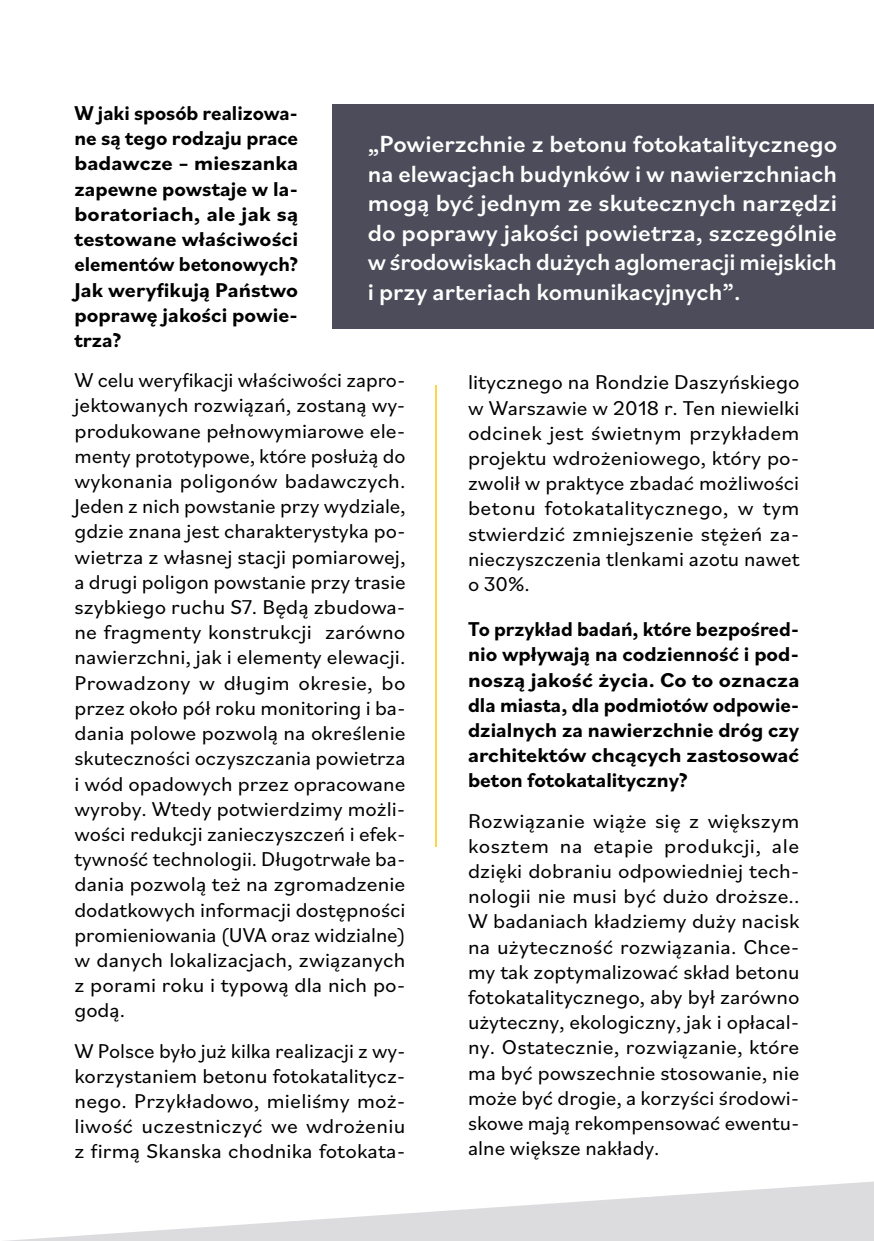
<style>
.page{position:relative;width:874px;height:1241px;background:#fff}
.page>*{position:absolute;margin:0;border:0;box-sizing:border-box;transform-origin:0 0}
.t1{font:500 24.5px/29.4px "Bilo";color:#fff;text-align:justify}
.t2{font:21px/25.2px "Bilo";letter-spacing:.005em;color:#000;text-align:justify}
.t3{font:700 21px/25.2px "Bilo";color:#000;text-align:justify}
</style>
<div class="page">
<div style="left:332px;top:104px;width:541px;height:225px;background:#4c4c5a"></div>
<svg style="left:20px;top:1181px;width:853px;height:59px"></svg>
<hr style="left:435px;top:384px;width:2px;height:462px;background:#fed542">
<p class="t3" style="left:74px;top:99px;width:225px">W jaki sposób realizowa&shy;ne są tego rodzaju prace badawcze – mieszanka zapewne powstaje w la&shy;boratoriach, ale jak są testowane właściwości elementów betonowych?<br>Jak weryfikują Państwo poprawę jakości powie&shy;trza?</p>
<p class="t2" style="left:74px;top:366px;width:332px">W celu weryfikacji właściwości zapro&shy;jektowanych rozwiązań, zostaną wy&shy;produkowane pełnowymiarowe ele&shy;menty prototypowe, które posłużą do wykonania poligonów badawczych.<br>Jeden z nich powstanie przy wydziale, gdzie znana jest charakterystyka po&shy;wietrza z własnej stacji pomiarowej, a drugi poligon powstanie przy trasie szybkiego ruchu S7. Będą zbudowa&shy;ne fragmenty konstrukcji zarówno nawierzchni, jak i elementy elewacji.<br>Prowadzony w długim okresie, bo przez około pół roku monitoring i ba&shy;dania polowe pozwolą na określenie skuteczności oczyszczania powietrza i wód opadowych przez opracowane wyroby. Wtedy potwierdzimy możli&shy;wości redukcji zanieczyszczeń i efek&shy;tywność technologii. Długotrwałe ba&shy;dania pozwolą też na zgromadzenie dodatkowych informacji dostępności promieniowania (UVA oraz widzialne) w danych lokalizacjach, związanych z porami roku i typową dla nich po&shy;godą.</p>
<p class="t2" style="left:74px;top:1036px;width:332px">W Polsce było już kilka realizacji z wy&shy;korzystaniem betonu fotokatalitycz&shy;nego. Przykładowo, mieliśmy moż&shy;liwość uczestniczyć we wdrożeniu z firmą Skanska chodnika fotokata-</p>
<p class="t1" style="left:367px;top:128px;width:470px">„Powierzchnie z betonu fotokatalitycznego na elewacjach budynków i w nawierzchniach mogą być jednym ze skutecznych narzędzi do poprawy jakości powietrza, szczególnie w środowiskach dużych aglomeracji miejskich i przy arteriach komunikacyjnych”.</p>
<p class="t2" style="left:468px;top:369px;width:333px">litycznego na Rondzie Daszyńskiego w Warszawie w 2018 r. Ten niewielki odcinek jest świetnym przykładem projektu wdrożeniowego, który po&shy;zwolił w praktyce zbadać możliwości betonu fotokatalitycznego, w tym stwierdzić zmniejszenie stężeń za&shy;nieczyszczenia tlenkami azotu nawet o 30%.</p>
<p class="t3" style="left:468px;top:615px;width:333px">To przykład badań, które bezpośred&shy;nio wpływają na codzienność i pod&shy;noszą jakość życia. Co to oznacza dla miasta, dla podmiotów odpowie&shy;dzialnych za nawierzchnie dróg czy architektów chcących zastosować beton fotokatalityczny?</p>
<p class="t2" style="left:468px;top:807px;width:333px">Rozwiązanie wiąże się z większym kosztem na etapie produkcji, ale dzięki dobraniu odpowiedniej tech&shy;nologii nie musi być dużo droższe..<br>W badaniach kładziemy duży nacisk na użyteczność rozwiązania. Chce&shy;my tak zoptymalizować skład betonu fotokatalitycznego, aby był zarówno użyteczny, ekologiczny, jak i opłacal&shy;ny. Ostatecznie, rozwiązanie, które ma być powszechnie stosowanie, nie może być drogie, a korzyści środowi&shy;skowe mają rekompensować ewentu&shy;alne większe nakłady.</p>
</div>
